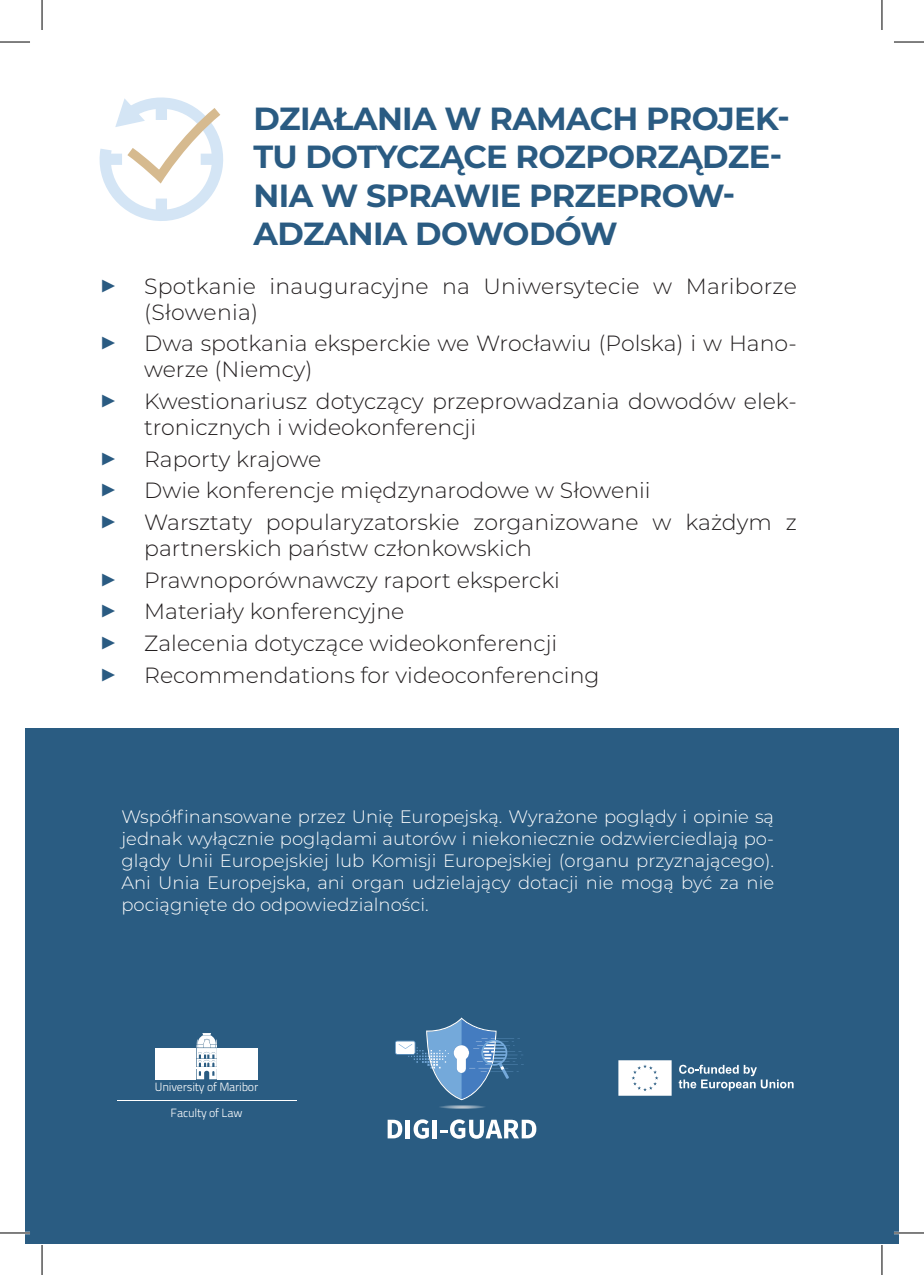
<style>
.page{position:relative;width:924px;height:1275px;background:#fff}
.page>*{position:absolute;margin:0;border:0;box-sizing:border-box;transform-origin:0 0}
.t1{font:700 32px/38.4px "Montserrat";letter-spacing:-.02em;color:#2a5b82}
.t2{font:300 22px/31.6px "Montserrat";color:#231f20}
.t3{font:300 18px/22px "Montserrat";color:#fff;text-align:justify}
.t4{font:12px "Titillium Text 25 L 250 wt";letter-spacing:-.02em;color:#fff}
.s1{font-weight:700;font-size:30px;color:#2a5b82}
</style>
<div class="page">
<div style="left:25px;top:728px;width:873px;height:515px;background:#2a5c82"></div>
<svg style="left:99px;top:98px;width:124px;height:122px"></svg>
<svg style="left:395px;top:1017px;width:128px;height:92px"></svg>
<svg style="left:387px;top:1119px;width:15px;height:19px"></svg>
<div style="left:405px;top:1119px;width:5px;height:19px;background:#fff"></div>
<svg style="left:413px;top:1119px;width:15px;height:19px"></svg>
<div style="left:432px;top:1119px;width:5px;height:19px;background:#fff"></div>
<svg style="left:440px;top:1119px;width:96px;height:19px"></svg>
<hr style="left:117px;top:1100px;width:179px;height:1px;background:#fff">
<div style="left:217px;top:1048px;width:41px;height:31px;background:#fff"></div>
<div style="left:155px;top:1048px;width:41px;height:31px;background:#fff"></div>
<svg style="left:196px;top:1033px;width:21px;height:46px"></svg>
<svg style="left:618px;top:1060px;width:53px;height:35px"></svg>
<svg style="left:678px;top:1064px;width:115px;height:26px"></svg>
<hr style="left:0;top:1231px;width:30px;height:3px;background:#fff">
<hr style="left:893px;top:1231px;width:30px;height:3px;background:#fff">
<hr style="left:0;top:42px;width:30px;height:1px;background:#000">
<hr style="left:893px;top:42px;width:30px;height:1px;background:#000">
<hr style="left:0;top:1232px;width:30px;height:1px;background:#000">
<hr style="left:893px;top:1232px;width:30px;height:1px;background:#000">
<hr style="left:42px;top:0;width:1px;height:30px;background:#000">
<hr style="left:42px;top:1245px;width:1px;height:30px;background:#000">
<hr style="left:881px;top:0;width:1px;height:30px;background:#000">
<hr style="left:881px;top:1245px;width:1px;height:30px;background:#000">
<h1 class="t1" style="left:253px;top:98px;width:538px">DZIAŁANIA W RAMACH PROJEK-<br>TU DOTYCZĄCE ROZPORZĄDZE-<br>NIA W SPRAWIE PRZEPROW-<br>ADZANIA DOWODÓW</h1>
<p class="t2" style="left:144px;top:272px;width:653px;line-height:26px;text-indent:-45px"><span class="s1">▶</span> Spotkanie inauguracyjne na Uniwersytecie w Mariborze (Słowenia)</p>
<p class="t2" style="left:144px;top:330px;width:653px;line-height:26px;text-indent:-45px"><span class="s1">▶</span> Dwa spotkania eksperckie we Wrocławiu (Polska) i w Hano&shy;werze (Niemcy)</p>
<p class="t2" style="left:144px;top:387px;width:653px;line-height:26px;text-indent:-45px"><span class="s1">▶</span> Kwestionariusz dotyczący przeprowadzania dowodów elek&shy;tronicznych i wideokonferencji</p>
<p class="t2" style="left:99px;top:442px;width:699px"><span class="s1">▶</span> Raporty krajowe<br><span class="s1">▶</span> Dwie konferencje międzynarodowe w Słowenii<br><span class="s1">▶</span> Warsztaty popularyzatorskie zorganizowane w każdym z</p>
<p class="t2" style="left:99px;top:532px;width:502px;text-indent:45px">partnerskich państw członkowskich<br><span class="s1">▶</span> Prawnoporównawczy raport ekspercki<br><span class="s1">▶</span> Materiały konferencyjne<br><span class="s1">▶</span> Zalecenia dotyczące wideokonferencji<br><span class="s1">▶</span> Recommendations for videoconferencing</p>
<p class="t3" style="left:121px;top:805px;width:654px">Współfinansowane przez Unię Europejską. Wyrażone poglądy i opinie są jednak wyłącznie poglądami autorów i niekoniecznie odzwierciedlają po&shy;glądy Unii Europejskiej lub Komisji Europejskiej (organu przyznającego).<br>Ani Unia Europejska, ani organ udzielający dotacji nie mogą być za nie pociągnięte do odpowiedzialności.</p>
<p class="t4" style="left:155px;top:1077px;width:105px">University of Maribor</p>
<p class="t4" style="left:170px;top:1104px;width:73px">Faculty of Law</p>
</div>
